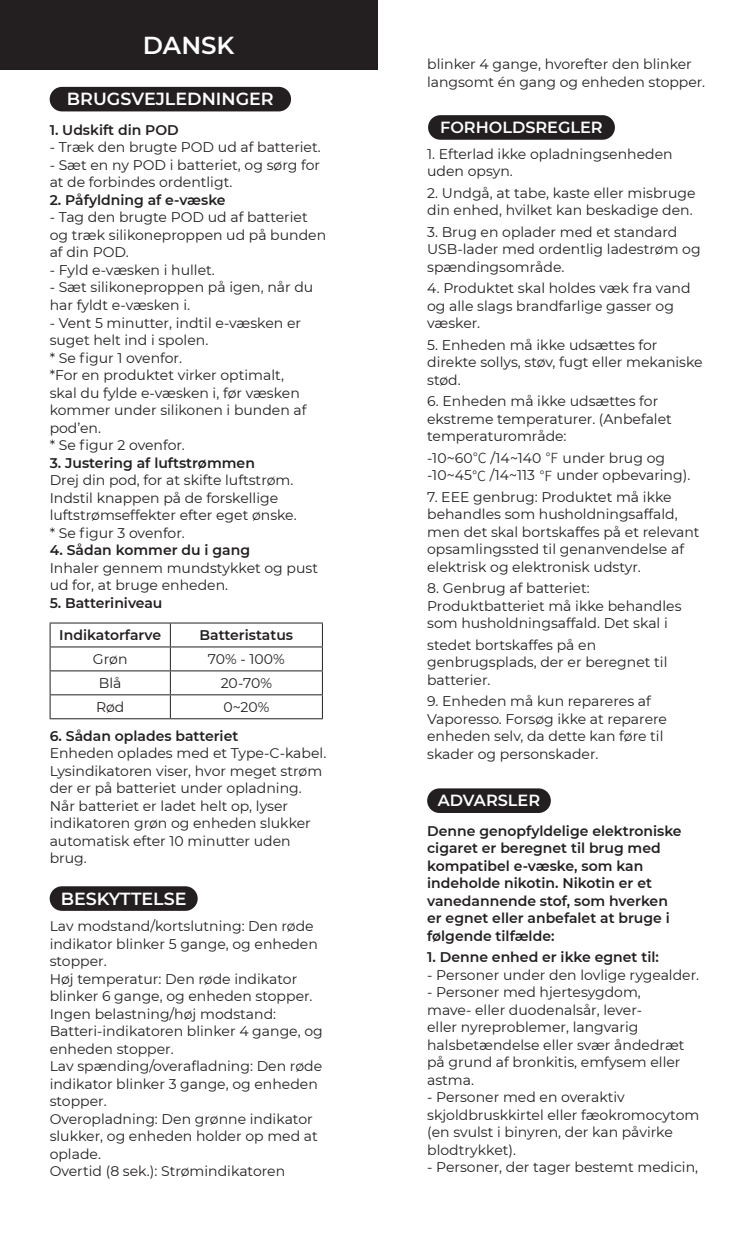
<style>
.page{position:relative;width:755px;height:1241px;background:#fff}
.page>*{position:absolute;margin:0;border:0;box-sizing:border-box;transform-origin:0 0}
.t1{font:600 24.5px "Montserrat";color:#fff}
.t2{font:600 17.5px "Montserrat";color:#fff}
.t3{font:600 16.1px "Montserrat";color:#fff}
.t4{font:14px/17.5px "Montserrat";color:#231f20}
.t5{font:600 14px/17.5px "Montserrat";color:#231f20}
.s1{font-family:"Source Han Sans CN";font-weight:300}
</style>
<div class="page">
<div style="left:0;top:0;width:377px;height:69px;background:#231f20"></div>
<div style="left:50px;top:87px;width:241px;height:24px;background:#231f20;border-radius:12px"></div>
<div style="left:50px;top:886px;width:147px;height:24px;background:#231f20;border-radius:12px"></div>
<hr style="left:50px;top:622px;width:120px;height:1px;background:#231f20">
<hr style="left:49px;top:623px;width:2px;height:23px;background:#231f20">
<hr style="left:170px;top:622px;width:152px;height:1px;background:#231f20">
<hr style="left:321px;top:623px;width:2px;height:23px;background:#231f20">
<hr style="left:50px;top:646px;width:120px;height:1px;background:#231f20">
<hr style="left:49px;top:647px;width:2px;height:23px;background:#231f20">
<hr style="left:170px;top:646px;width:152px;height:1px;background:#231f20">
<hr style="left:321px;top:647px;width:2px;height:23px;background:#231f20">
<hr style="left:50px;top:670px;width:120px;height:1px;background:#231f20">
<hr style="left:49px;top:671px;width:2px;height:23px;background:#231f20">
<hr style="left:170px;top:670px;width:152px;height:1px;background:#231f20">
<hr style="left:321px;top:671px;width:2px;height:23px;background:#231f20">
<hr style="left:50px;top:694px;width:120px;height:1px;background:#231f20">
<hr style="left:49px;top:695px;width:2px;height:23px;background:#231f20">
<hr style="left:170px;top:694px;width:152px;height:1px;background:#231f20">
<svg style="left:170px;top:623px;width:1px;height:95px"></svg>
<hr style="left:321px;top:695px;width:2px;height:23px;background:#231f20">
<hr style="left:50px;top:718px;width:120px;height:1px;background:#231f20">
<hr style="left:170px;top:718px;width:152px;height:1px;background:#231f20">
<div style="left:427px;top:788px;width:123px;height:24px;background:#231f20;border-radius:12px"></div>
<div style="left:428px;top:115px;width:186px;height:25px;background:#231f20;border-radius:12px"></div>
<p class="t1" style="left:143px;top:28px;width:93px">DANSK</p>
<p class="t2" style="left:67px;top:87px;width:208px">BRUGSVEJLEDNINGER</p>
<p class="t5" style="left:50px;top:120px;width:130px">1. Udskift din POD</p>
<p class="t4" style="left:50px;top:138px;width:272px">- Træk den brugte POD ud af batteriet.</p>
<p class="t4" style="left:50px;top:156px;width:272px">- Sæt en ny POD i batteriet, og sørg for at de forbindes ordentligt.</p>
<p class="t5" style="left:50px;top:190px;width:177px">2. Påfyldning af e-væske</p>
<p class="t4" style="left:50px;top:208px;width:278px">- Tag den brugte POD ud af batteriet og træk silikoneproppen ud på bunden af din POD.</p>
<p class="t4" style="left:50px;top:261px;width:167px">- Fyld e-væsken i hullet.</p>
<p class="t4" style="left:50px;top:278px;width:265px">- Sæt silikoneproppen på igen, når du har fyldt e-væsken i.</p>
<p class="t4" style="left:50px;top:313px;width:253px">- Vent 5 minutter, indtil e-væsken er suget helt ind i spolen.</p>
<p class="t4" style="left:50px;top:348px;width:134px">* Se figur 1 ovenfor.</p>
<p class="t4" style="left:50px;top:366px;width:258px">*For en produktet virker optimalt, skal du fylde e-væsken i, før væsken kommer under silikonen i bunden af pod’en.</p>
<p class="t4" style="left:50px;top:436px;width:137px">* Se figur 2 ovenfor.</p>
<p class="t5" style="left:50px;top:453px;width:207px">3. Justering af luftstrømmen</p>
<p class="t4" style="left:50px;top:471px;width:248px">Drej din pod, for at skifte luftstrøm.<br>Indstil knappen på de forskellige luftstrømseffekter efter eget ønske.</p>
<p class="t4" style="left:50px;top:523px;width:137px">* Se figur 3 ovenfor.</p>
<p class="t5" style="left:50px;top:540px;width:202px">4. Sådan kommer du i gang</p>
<p class="t4" style="left:50px;top:558px;width:270px">Inhaler gennem mundstykket og pust ud for, at bruge enheden.</p>
<p class="t5" style="left:50px;top:593px;width:114px">5. Batteriniveau</p>
<p class="t5" style="left:59px;top:625px;width:103px">Indikatorfarve</p>
<p class="t5" style="left:199px;top:625px;width:95px">Batteristatus</p>
<p class="t4" style="left:93px;top:649px;width:36px">Grøn</p>
<p class="t4" style="left:208px;top:649px;width:78px">70% - 100%</p>
<p class="t4" style="left:99px;top:673px;width:24px">Blå</p>
<p class="t4" style="left:220px;top:673px;width:53px">20-70%</p>
<p class="t4" style="left:96px;top:697px;width:30px">Rød</p>
<p class="t4" style="left:223px;top:697px;width:48px">0~20%</p>
<p class="t5" style="left:50px;top:726px;width:190px">6. Sådan oplades batteriet</p>
<p class="t4" style="left:50px;top:744px;width:278px">Enheden oplades med et Type-C-kabel.<br>Lysindikatoren viser, hvor meget strøm der er på batteriet under opladning.<br>Når batteriet er ladet helt op, lyser indikatoren grøn og enheden slukker automatisk efter 10 minutter uden brug.</p>
<p class="t2" style="left:61px;top:885px;width:127px">BESKYTTELSE</p>
<p class="t4" style="left:50px;top:916px;width:269px">Lav modstand/kortslutning: Den røde indikator blinker 5 gange, og enheden stopper.</p>
<p class="t4" style="left:50px;top:969px;width:264px">Høj temperatur: Den røde indikator blinker 6 gange, og enheden stopper.</p>
<p class="t4" style="left:50px;top:1004px;width:274px">Ingen belastning/høj modstand:<br>Batteri-indikatoren blinker 4 gange, og enheden stopper.</p>
<p class="t4" style="left:50px;top:1056px;width:274px">Lav spænding/overafladning: Den røde indikator blinker 3 gange, og enheden stopper.</p>
<p class="t4" style="left:50px;top:1109px;width:269px">Overopladning: Den grønne indikator slukker, og enheden holder op med at oplade.</p>
<p class="t4" style="left:50px;top:1161px;width:237px">Overtid (8 sek.): Strømindikatoren</p>
<p class="t4" style="left:427px;top:55px;width:279px">blinker 4 gange, hvorefter den blinker langsomt én gang og enheden stopper.</p>
<p class="t3" style="left:440px;top:116px;width:164px">FORHOLDSREGLER</p>
<p class="t4" style="left:427px;top:144px;width:247px">1. Efterlad ikke opladningsenheden uden opsyn.</p>
<p class="t4" style="left:427px;top:183px;width:270px">2. Undgå, at tabe, kaste eller misbruge din enhed, hvilket kan beskadige den.</p>
<p class="t4" style="left:427px;top:222px;width:275px">3. Brug en oplader med et standard<br>USB-lader med ordentlig ladestrøm og spændingsområde.</p>
<p class="t4" style="left:427px;top:279px;width:265px">4. Produktet skal holdes væk fra vand og alle slags brandfarlige gasser og væsker.</p>
<p class="t4" style="left:427px;top:335px;width:277px">5. Enheden må ikke udsættes for direkte sollys, støv, fugt eller mekaniske stød.</p>
<p class="t4" style="left:427px;top:392px;width:246px">6. Enheden må ikke udsættes for ekstreme temperaturer. (Anbefalet temperaturområde:</p>
<p class="t4" style="left:427px;top:448px;width:264px">-10~60<span class="s1">℃</span> /14~140 <span class="s1">℉</span> under brug og -10~45<span class="s1">℃</span> /14~113 <span class="s1">℉</span> under opbevaring).</p>
<p class="t4" style="left:427px;top:487px;width:274px">7. EEE genbrug: Produktet må ikke behandles som husholdningsaffald, men det skal bortskaffes på et relevant opsamlingssted til genanvendelse af elektrisk og elektronisk udstyr.</p>
<p class="t4" style="left:427px;top:579px;width:256px">8. Genbrug af batteriet:<br>Produktbatteriet må ikke behandles som husholdningsaffald. Det skal i</p>
<p class="t4" style="left:427px;top:635px;width:241px">stedet bortskaffes på en genbrugsplads, der er beregnet til batterier.</p>
<p class="t4" style="left:427px;top:691px;width:241px">9. Enheden må kun repareres af<br>Vaporesso. Forsøg ikke at reparere enheden selv, da dette kan føre til skader og personskader.</p>
<p class="t3" style="left:437px;top:789px;width:104px">ADVARSLER</p>
<p class="t5" style="left:427px;top:821px;width:256px">Denne genopfyldelige elektroniske cigaret er beregnet til brug med kompatibel e-væske, som kan indeholde nikotin. Nikotin er et vanedannende stof, som hverken er egnet eller anbefalet at bruge i følgende tilfælde:</p>
<p class="t5" style="left:427px;top:947px;width:233px">1. Denne enhed er ikke egnet til:</p>
<p class="t4" style="left:427px;top:965px;width:273px">- Personer under den lovlige rygealder.</p>
<p class="t4" style="left:427px;top:982px;width:259px">- Personer med hjertesygdom, mave- eller duodenalsår, lever-<br>eller nyreproblemer, langvarig halsbetændelse eller svær åndedræt på grund af bronkitis, emfysem eller astma.</p>
<p class="t4" style="left:427px;top:1087px;width:273px">- Personer med en overaktiv skjoldbruskkirtel eller fæokromocytom (en svulst i binyren, der kan påvirke blodtrykket).</p>
<p class="t4" style="left:427px;top:1157px;width:272px">- Personer, der tager bestemt medicin,</p>
</div>
